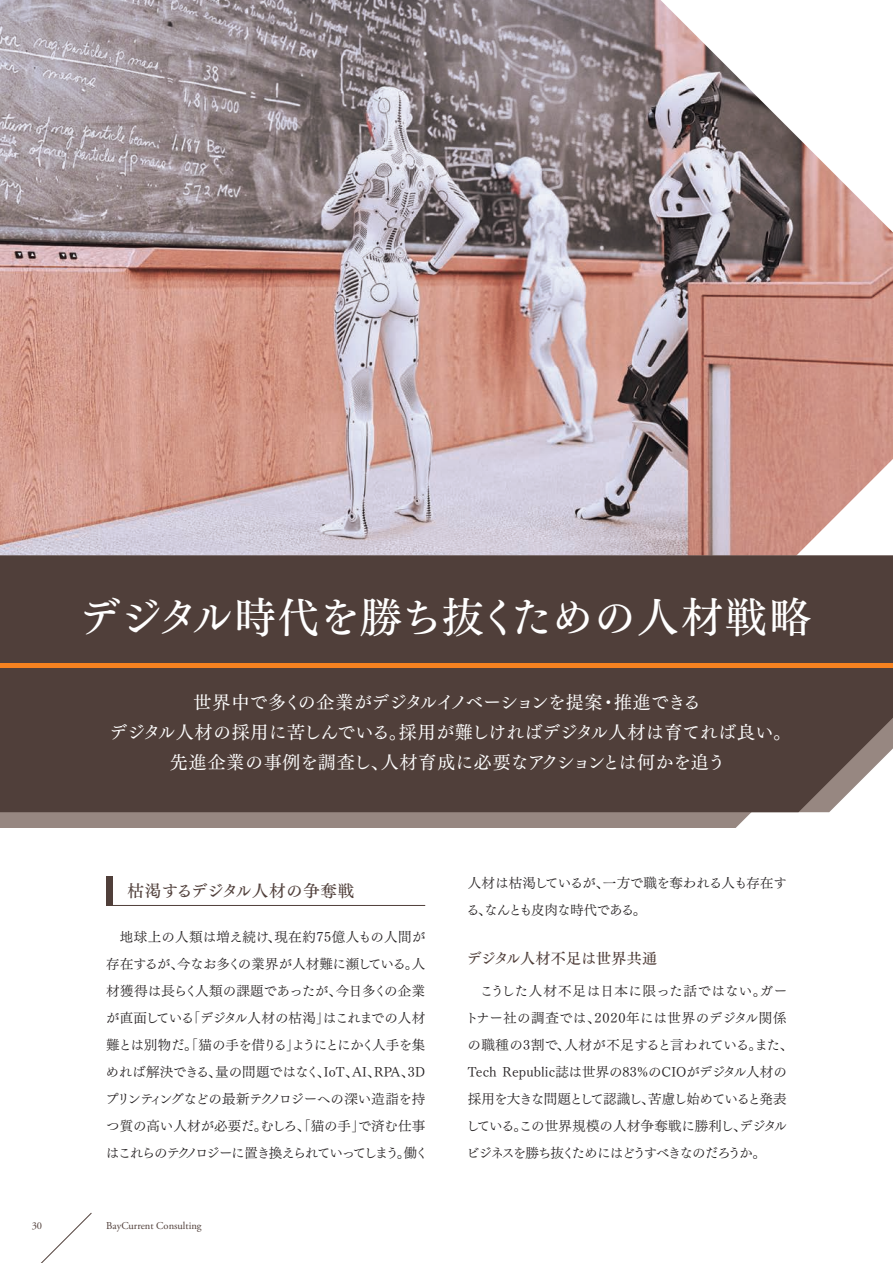
<style>
.page{position:relative;width:893px;height:1263px;background:#fff}
.page>*{position:absolute;margin:0;border:0;box-sizing:border-box;transform-origin:0 0}
.t1{font:42px "Tsuku Min Pro D";letter-spacing:-.01em;color:#fff}
.t2{font:18px "Tsuku Min Pro M";letter-spacing:.01em;color:#fff}
.t3{font:18px "Tsuku Min Pro M";letter-spacing:-.03em;color:#fff}
.t4{font:16.5px "Tsuku Min Pro D";letter-spacing:.02em;color:#503f3a}
.t5{font:15px "Tsuku Min Pro D";letter-spacing:.015em;color:#503f3a}
.t6{font:13.5px/27px "Tsuku Min Pro R";letter-spacing:-.025em;color:#231f20}
.t7{font:13.5px/27px "Tsuku Min Pro R";letter-spacing:-.05em;color:#231f20}
.t8{font:10.5px "Adobe Garamond Pro";color:#503f3a}
</style>
<div class="page">
<img style="left:0;top:0;width:893px;height:555px">
<svg style="left:41px;top:1212px;width:51px;height:51px"></svg>
<svg style="left:0;top:812px;width:821px;height:16px;background:#9f918b"></svg>
<div style="left:106px;top:876px;width:7px;height:30px;background:#503f3a"></div>
<hr style="left:106px;top:905px;width:319px;height:1px;background:#503f3a">
<div style="left:0;top:555px;width:893px;height:257px;background:#503f3a"></div>
<div style="left:0;top:663px;width:893px;height:5px;background:#f58220"></div>
<p class="t1" style="left:78px;top:580px;width:734px">デジタル時代を勝ち抜くための人材戦略</p>
<p class="t3" style="left:194px;top:686px;width:509px">世界中で多くの企業がデジタルイノベーションを提案・推進できる</p>
<p class="t2" style="left:109px;top:716px;width:683px">デジタル人材の採用に苦しんでいる。採用が難しければデジタル人材は育てれば良い。</p>
<p class="t2" style="left:170px;top:746px;width:557px">先進企業の事例を調査し、人材育成に必要なアクションとは何かを追う</p>
<p class="t4" style="left:128px;top:876px;width:228px">枯渇するデジタル人材の争奪戦</p>
<p class="t6" style="left:105px;top:922px;width:325px;text-indent:15px">地球上の人類は増え続け、現在約75億人もの人間が存在するが、今なお多くの業界が人材難に瀕している。人材獲得は長らく人類の課題であったが、今日多くの企業が直面している「デジタル人材の枯渇」はこれまでの人材難とは別物だ。「猫の手を借りる」ようにとにかく人手を集めれば解決できる、量の問題ではなく、IoT、AI、RPA、3Dプリンティングなどの最新テクノロジーへの深い造詣を持つ質の高い人材が必要だ。むしろ、「猫の手」で済む仕事はこれらのテクノロジーに置き換えられていってしまう。働く</p>
<p class="t8" style="left:32px;top:1219px;width:12px">30</p>
<p class="t8" style="left:106px;top:1219px;width:97px">BayCurrent Consulting</p>
<p class="t7" style="left:466px;top:868px;width:322px">人材は枯渇しているが、一方で職を奪われる人も存在する、なんとも皮肉な時代である。</p>
<p class="t5" style="left:467px;top:945px;width:192px">デジタル人材不足は世界共通</p>
<p class="t6" style="left:465px;top:976px;width:330px;text-indent:15px">こうした人材不足は日本に限った話ではない。ガートナー社の調査では、2020年には世界のデジタル関係の職種の3割で、人材が不足すると言われている。また、<br>Tech Republic誌は世界の83%のCIOがデジタル人材の採用を大きな問題として認識し、苦慮し始めていると発表している。この世界規模の人材争奪戦に勝利し、デジタルビジネスを勝ち抜くためにはどうすべきなのだろうか。</p>
</div>
